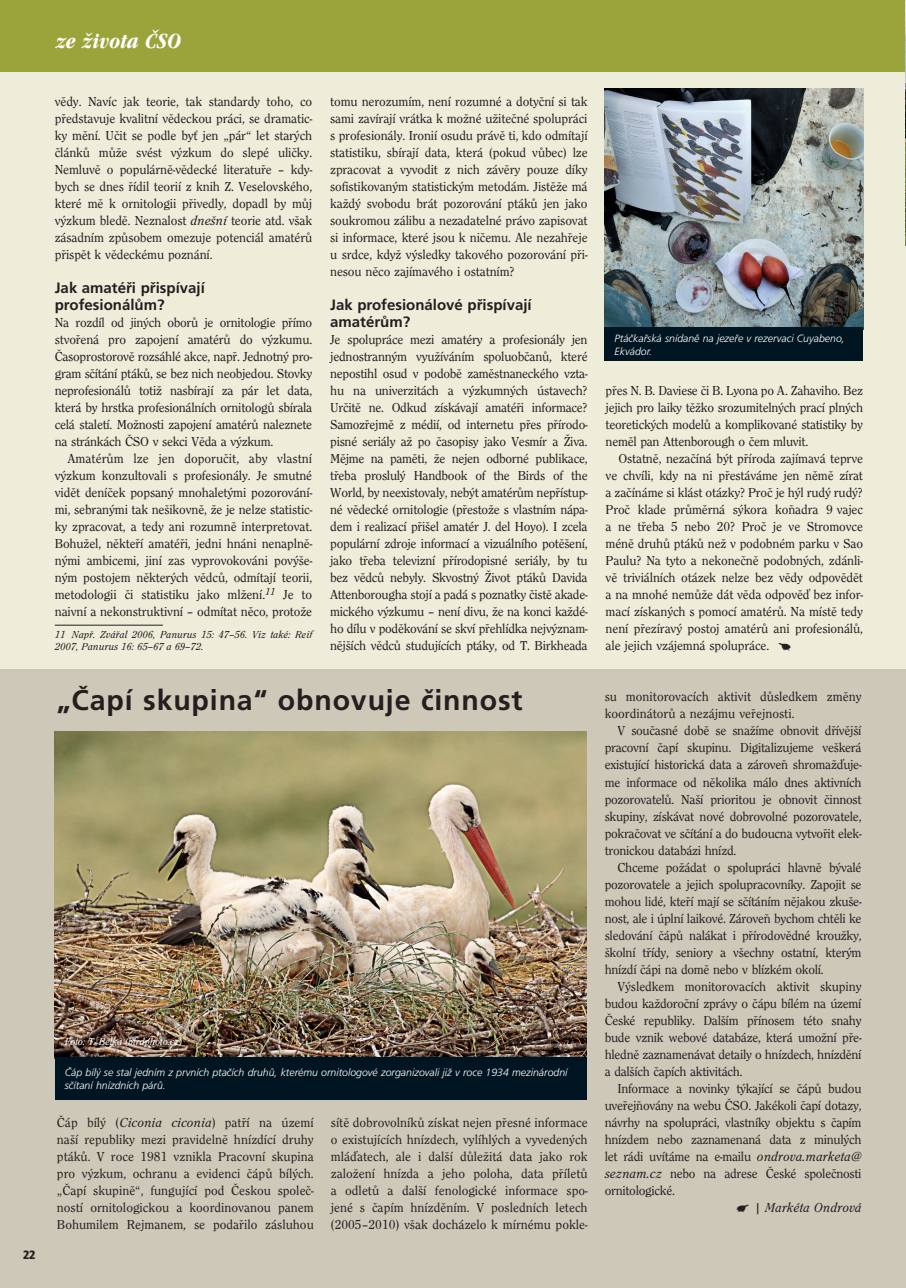
<style>
.page{position:relative;width:906px;height:1288px;background:#fff}
.page>*{position:absolute;margin:0;border:0;box-sizing:border-box;transform-origin:0 0}
.t1{font:700 28.5px "Frutiger CE";letter-spacing:.03em;color:#231f20}
.t2{font:21px "ITC Garamond Bold Con Italic EE";color:#fff}
.t3{font:700 15px/16.5px "Frutiger CE";color:#231f20}
.t4{font:13.5px/17px "ITC Clearface EE";letter-spacing:-.02em;color:#231f20;text-align:justify}
.t5{font:13.5px/17px "ITC Clearface EE";color:#231f20}
.t6{font:italic 13.5px "ITC Clearface EE";color:#231f20}
.t7{font:900 condensed 12px "Frutiger CE";color:#231f20}
.t8{font:italic 300 10.5px/12.6px "Frutiger CE";color:#fff}
.t9{font:italic 10.5px/12.6px "ITC Clearface EE";color:#231f20}
.t10{font:italic 10.5px "ITC Clearface EE";letter-spacing:-.02em;color:#fff}
.s1{font-style:italic}
.s2{font-family:"Birds";font-size:12px}
.s3{font-family:"Birds";font-style:normal;font-size:12px}
.s4{font-style:normal}
</style>
<div class="page">
<div style="left:0;top:72px;width:905px;height:605px;background:#ededda"></div>
<div style="left:0;top:669px;width:905px;height:618px;background:#cec8b8"></div>
<div style="left:0;top:0;width:906px;height:72px;background:#9ba43a"></div>
<img style="left:55px;top:731px;width:531px;height:326px">
<div style="left:55px;top:1057px;width:531px;height:42px;background:#001522"></div>
<hr style="left:55px;top:625px;width:108px;height:1px;background:#231f20">
<img style="left:905px;top:1px;width:1px;height:244px">
<img style="left:604px;top:89px;width:259px;height:238px">
<div style="left:604px;top:327px;width:259px;height:34px;background:#001522"></div>
<p class="t7" style="left:23px;top:1249px;width:14px">22</p>
<h2 class="t2" style="left:56px;top:33px;width:126px">ze života ČSO</h2>
<p class="t4" style="left:55px;top:93px;width:259px">vědy. Navíc jak teorie, tak standardy toho, co představuje kvalitní vědeckou práci, se dramatic&shy;ky mění. Učit se podle byť jen „pár“ let starých článků může svést výzkum do slepé uličky.<br>Nemluvě o populárně-vědecké literatuře – kdy&shy;bych se dnes řídil teorií z knih Z. Veselovského, které mě k ornitologii přivedly, dopadl by můj výzkum bledě. Neznalost <span class="s1">dnešní</span> teorie atd. však zásadním způsobem omezuje potenciál amatérů přispět k vědeckému poznání.</p>
<p class="t3" style="left:55px;top:281px;width:152px">Jak amatéři přispívají profesionálům?</p>
<p class="t4" style="left:55px;top:315px;width:259px">Na rozdíl od jiných oborů je ornitologie přímo stvořená pro zapojení amatérů do výzkumu.<br>Časoprostorově rozsáhlé akce, např. Jednotný pro&shy;gram sčítání ptáků, se bez nich neobjedou. Stovky neprofesionálů totiž nasbírají za pár let data, která by hrstka profesionálních ornitologů sbírala celá staletí. Možnosti zapojení amatérů naleznete na stránkách ČSO v sekci Věda a výzkum.</p>
<p class="t4" style="left:55px;top:451px;width:259px;text-indent:13px">Amatérům lze jen doporučit, aby vlastní výzkum konzultovali s profesionály. Je smutné vidět deníček popsaný mnohaletými pozorování&shy;mi, sebranými tak nešikovně, že je nelze statistic&shy;ky zpracovat, a tedy ani rozumně interpretovat.<br>Bohužel, někteří amatéři, jedni hnáni nenaplně&shy;nými ambicemi, jiní zas vyprovokováni povýše&shy;ným postojem některých vědců, odmítají teorii, metodologii či statistiku jako mlžení.<sup>11</sup> Je to naivní a nekonstruktivní – odmítat něco, protože</p>
<p class="t9" style="left:55px;top:628px;width:259px">11 Např. Zvářal 2006, Panurus 15: 47–56. Viz také: Reif<br>2007, Panurus 16: 65–67 a 69–72.</p>
<p class="t4" style="left:330px;top:93px;width:259px">tomu nerozumím, není rozumné a dotyční si tak sami zavírají vrátka k možné užitečné spolupráci s profesionály. Ironií osudu právě ti, kdo odmítají statistiku, sbírají data, která (pokud vůbec) lze zpracovat a vyvodit z nich závěry pouze díky sofistikovaným statistickým metodám. Jistěže má každý svobodu brát pozorování ptáků jen jako soukromou zálibu a nezadatelné právo zapisovat si informace, které jsou k ničemu. Ale nezahřeje u srdce, když výsledky takového pozorování při&shy;nesou něco zajímavého i ostatním?</p>
<p class="t3" style="left:330px;top:298px;width:203px">Jak profesionálové přispívají amatérům?</p>
<p class="t4" style="left:330px;top:332px;width:259px">Je spolupráce mezi amatéry a profesionály jen jednostranným využíváním spoluobčanů, které nepostihl osud v podobě zaměstnaneckého vzta&shy;hu na univerzitách a výzkumných ústavech?<br>Určitě ne. Odkud získávají amatéři informace?<br>Samozřejmě z médií, od internetu přes přírodo&shy;pisné seriály až po časopisy jako Vesmír a Živa.<br>Mějme na paměti, že nejen odborné publikace, třeba proslulý Handbook of the Birds of the World, by neexistovaly, nebýt amatérům nepřístup&shy;né vědecké ornitologie (přestože s vlastním nápa&shy;dem i realizací přišel amatér J. del Hoyo). I zcela populární zdroje informací a vizuálního potěšení, jako třeba televizní přírodopisné seriály, by tu bez vědců nebyly. Skvostný Život ptáků Davida Attenborougha stojí a padá s poznatky čistě akade&shy;mického výzkumu – není divu, že na konci každé&shy;ho dílu v poděkování se skví přehlídka nejvýznam&shy;nějších vědců studujících ptáky, od T. Birkheada</p>
<h1 class="t1" style="left:57px;top:688px;width:467px">„Čapí skupina“ obnovuje činnost</h1>
<p class="t10" style="left:65px;top:1037px;width:119px">Foto: T. Bělka (birdphoto.cz)</p>
<p class="t8" style="left:65px;top:1067px;width:504px">Čáp bílý se stal jedním z prvních ptačích druhů, kterému ornitologové zorganizovali již v roce 1934 mezinárodní sčítaní hnízdních párů.</p>
<p class="t4" style="left:57px;top:1114px;width:258px">Čáp bílý (<span class="s1">Ciconia ciconia</span>) patří na území naší republiky mezi pravidelně hnízdící druhy ptáků. V roce 1981 vznikla Pracovní skupina pro výzkum, ochranu a evidenci čápů bílých. „Čapí skupině“, fungující pod Českou společ&shy;ností ornitologickou a koordinovanou panem Bohumilem Rejmanem, se podařilo zásluhou</p>
<p class="t4" style="left:331px;top:1114px;width:258px">sítě dobrovolníků získat nejen přesné informace o existujících hnízdech, vylíhlých a vyvedených mláďatech, ale i další důležitá data jako rok založení hnízda a jeho poloha, data příletů a odletů a další fenologické informace spo&shy;jené s čapím hnízděním. V posledních letech (2005–2010) však docházelo k mírnému pokle-</p>
<p class="t8" style="left:614px;top:333px;width:232px">Ptáčkařská snídaně na jezeře v rezervaci Cuyabeno,<br>Ekvádor.</p>
<p class="t4" style="left:605px;top:383px;width:259px">přes N. B. Daviese či B. Lyona po A. Zahaviho. Bez jejich pro laiky těžko srozumitelných prací plných teoretických modelů a komplikované statistiky by neměl pan Attenborough o čem mluvit.</p>
<p class="t4" style="left:605px;top:451px;width:259px;text-indent:13px">Ostatně, nezačíná být příroda zajímavá teprve ve chvíli, kdy na ni přestáváme jen němě zírat a začínáme si klást otázky? Proč je hýl rudý rudý?<br>Proč klade průměrná sýkora koňadra 9 vajec a ne třeba 5 nebo 20? Proč je ve Stromovce méně druhů ptáků než v podobném parku v Sao Paulu? Na tyto a nekonečně podobných, zdánli&shy;vě triviálních otázek nelze bez vědy odpovědět a na mnohé nemůže dát věda odpověď bez infor&shy;mací získaných s pomocí amatérů. Na místě tedy není přezíravý postoj amatérů ani profesionálů, ale jejich vzájemná spolupráce. <span class="s2">c</span></p>
<p class="t5" style="left:604px;top:689px;width:258px">su monitorovacích aktivit důsledkem změny koordinátorů a nezájmu veřejnosti.</p>
<p class="t4" style="left:604px;top:723px;width:258px;text-indent:13px">V současné době se snažíme obnovit dřívější pracovní čapí skupinu. Digitalizujeme veškerá existující historická data a zároveň shromažďuje&shy;me informace od několika málo dnes aktivních pozorovatelů. Naší prioritou je obnovit činnost skupiny, získávat nové dobrovolné pozorovatele, pokračovat ve sčítání a do budoucna vytvořit elek&shy;tronickou databázi hnízd.</p>
<p class="t4" style="left:604px;top:859px;width:258px;text-indent:13px">Chceme požádat o spolupráci hlavně bývalé pozorovatele a jejich spolupracovníky. Zapojit se mohou lidé, kteří mají se sčítáním nějakou zkuše&shy;nost, ale i úplní laikové. Zároveň bychom chtěli ke sledování čápů nalákat i přírodovědné kroužky, školní třídy, seniory a všechny ostatní, kterým hnízdí čápi na domě nebo v blízkém okolí.</p>
<p class="t4" style="left:604px;top:978px;width:258px;text-indent:13px">Výsledkem monitorovacích aktivit skupiny budou každoroční zprávy o čápu bílém na území České republiky. Dalším přínosem této snahy bude vznik webové databáze, která umožní pře&shy;hledně zaznamenávat detaily o hnízdech, hnízdění a dalších čapích aktivitách.</p>
<p class="t4" style="left:617px;top:1080px;width:245px">Informace a novinky týkající se čápů budou</p>
<p class="t4" style="left:604px;top:1097px;width:258px">uveřejňovány na webu ČSO. Jakékoli čapí dotazy,</p>
<p class="t4" style="left:604px;top:1114px;width:258px">návrhy na spolupráci, vlastníky objektu s čapím</p>
<p class="t4" style="left:604px;top:1131px;width:258px">hnízdem nebo zaznamenaná data z minulých</p>
<p class="t4" style="left:604px;top:1148px;width:258px">let rádi uvítáme na e-mailu <span class="s1">ondrova.marketa@</span></p>
<p class="t4" style="left:604px;top:1165px;width:258px"><span class="s1">seznam.cz</span> nebo na adrese České společnosti</p>
<p class="t4" style="left:604px;top:1182px;width:72px">ornitologické.</p>
<p class="t6" style="left:736px;top:1202px;width:127px"><span class="s3">C</span> <span class="s4">|</span> Markéta Ondrová</p>
</div>
